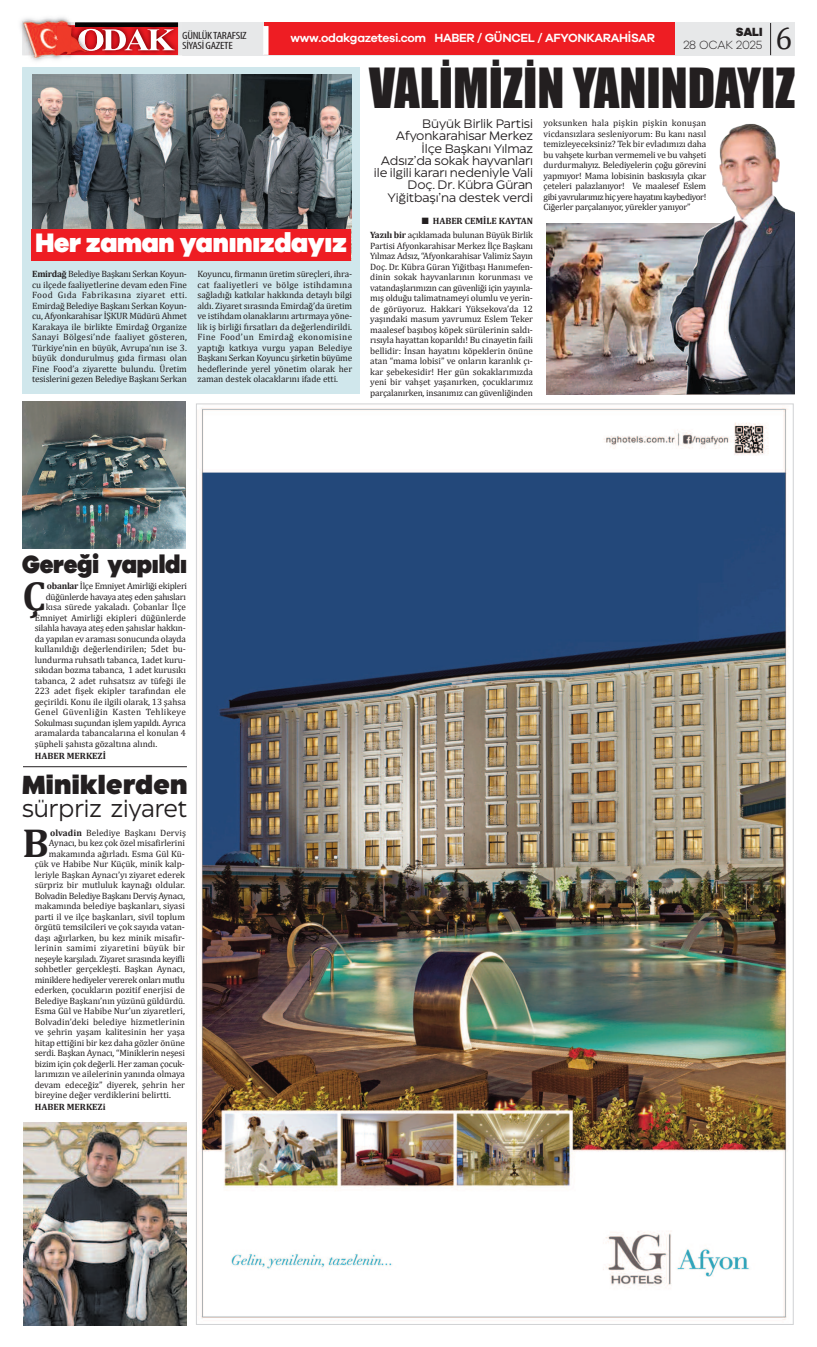
<style>
.page{position:relative;width:817px;height:1347px;background:#fff}
.page>*{position:absolute;margin:0;border:0;box-sizing:border-box;transform-origin:0 0}
.t1{font:50.75px "Impact";color:#231f20}
.t2{font:700 40.69px "Cambria";color:#231f20}
.t3{font:31.5px "Cambria";color:#231f20}
.t4{font:900 27.65px "Galano Grotesque";letter-spacing:-.01em;color:#fff;scale:.95 1}
.t5{font:900 25.99px "Eastman Roman Trial";letter-spacing:.015em;color:#231f20;scale:.96 1}
.t6{font:900 25.72px "Galano Grotesque";letter-spacing:-.01em;color:#231f20;scale:.91 1}
.t7{font:23.97px "Eastman Roman Trial";color:#231f20;scale:.96 1}
.t8{font:12.25px/12.2px "Eastman Roman Trial";letter-spacing:-.01em;color:#231f20;text-align:right}
.t9{font:600 12.25px "Galano Grotesque";letter-spacing:-.025em;color:#fff}
.t10{font:300 12.25px "Galano Grotesque";letter-spacing:-.01em;color:#231f20}
.t11{font:800 12.25px "Galano Grotesque";color:#231f20}
.t12{font:condensed 10.5px/10.5px "Myriad Pro";letter-spacing:-.025em;color:#231f20;scale:1.19 1}
.t13{font:9.19px/10.5px "Cambria";letter-spacing:-.005em;color:#231f20;text-align:justify}
.t14{font:9.19px "Cambria";letter-spacing:-.025em;color:#231f20}
.t15{font:9.19px "Cambria";letter-spacing:-.03em;color:#231f20}
.t16{font:9.19px "Cambria";letter-spacing:.02em;color:#231f20}
.t17{font:9.19px "Cambria";letter-spacing:.04em;color:#231f20}
.t18{font:700 9.19px "Cambria";color:#231f20}
.s1{font-weight:700}
</style>
<div class="page">
<div style="left:22px;top:66px;width:338px;height:328px;background:#d0e7ec"></div>
<div style="left:6px;top:4px;width:794px;height:63px;background:#fff"></div>
<div style="left:22px;top:22px;width:772px;height:33px;background:#e7e8e9"></div>
<img style="left:105px;top:55px;width:74px;height:1px">
<img style="left:174px;top:22px;width:5px;height:33px">
<img style="left:174px;top:27px;width:4px;height:28px">
<img style="left:174px;top:23px;width:4px;height:4px">
<img style="left:20px;top:20px;width:51px;height:41px">
<img style="left:25px;top:55px;width:35px;height:5px">
<img style="left:22px;top:17px;width:49px;height:5px">
<img style="left:22px;top:22px;width:40px;height:33px">
<img style="left:57px;top:25px;width:5px;height:30px">
<svg style="left:62px;top:21px;width:112px;height:34px;background:#c45557"></svg>
<img style="left:201px;top:408px;width:588px;height:912px">
<img style="left:32px;top:74px;width:319px;height:187px">
<div style="left:32px;top:229px;width:318px;height:32px;background:#ee1d23"></div>
<div style="left:264px;top:22px;width:410px;height:33px;background:#ee1d23"></div>
<div style="left:263px;top:26px;width:5px;height:29px;background:#fff"></div>
<hr style="left:769px;top:23px;width:1px;height:32px;background:#231f20">
<img style="left:23px;top:401px;width:162px;height:147px">
<hr style="left:23px;top:766px;width:164px;height:1px;background:#231f20">
<img style="left:24px;top:1122px;width:162px;height:203px">
<img style="left:546px;top:224px;width:213px;height:171px">
<img style="left:668px;top:124px;width:126px;height:270px">
<p class="t12" style="left:182px;top:31px;width:56px">GÜNLÜKTARAFSIZ<br>SİYASİGAZETE</p>
<h3 class="t9" style="left:290px;top:33px;width:366px">www.odakgazetesi.com HABER / GÜNCEL / AFYONKARAHİSAR</h3>
<h3 class="t11" style="left:735px;top:27px;width:28px">SALI</h3>
<h3 class="t10" style="left:683px;top:41px;width:80px">28 OCAK 2025</h3>
<h3 class="t3" style="left:775px;top:19px;width:18px">6</h3>
<h3 class="t4" style="left:35px;top:232px;width:329px">Her zaman yanınızdayız</h3>
<p class="t13" style="left:32px;top:268px;width:156px"><span class="s1">Emirdağ</span> Belediye Başkanı Serkan Koyun&shy;cu ilçede faaliyetlerine devam eden Fine Food Gıda Fabrikasına ziyaret etti.<br>Emirdağ Belediye Başkanı Serkan Koyun&shy;cu, Afyonkarahisar İŞKUR Müdürü Ahmet Karakaya ile birlikte Emirdağ Organize Sanayi Bölgesi’nde faaliyet gösteren, Türkiye’nin en büyük, Avrupa’nın ise 3. büyük dondurulmuş gıda firması olan Fine Food’a ziyarette bulundu. Üretim tesislerini gezen Belediye Başkanı Serkan</p>
<p class="t13" style="left:197px;top:268px;width:156px">Koyuncu, firmanın üretim süreçleri, ihra&shy;cat faaliyetleri ve bölge istihdamına sağladığı katkılar hakkında detaylı bilgi aldı. Ziyaret sırasında Emirdağ’da üretim ve istihdam olanaklarını artırmaya yöne&shy;lik iş birliği fırsatları da değerlendirildi.<br>Fine Food’un Emirdağ ekonomisine yaptığı katkıya vurgu yapan Belediye Başkanı Serkan Koyuncu şirketin büyüme hedeflerinde yerel yönetim olarak her zaman destek olacaklarını ifade etti.</p>
<h1 class="t1" style="left:369px;top:57px;width:427px">VALİMİZİN YANINDAYIZ</h1>
<h3 class="t8" style="left:374px;top:118px;width:160px">Büyük Birlik Partisi<br>Afyonkarahisar Merkez<br>İlçe Başkanı Yılmaz<br>Adsız’da sokak hayvanları ile ilgili kararı nedeniyle Vali<br>Doç. Dr. Kübra Güran<br>Yiğitbaşı’na destek verdi</h3>
<p class="t13" style="left:370px;top:214px;width:164px;line-height:14px;text-align:right">■ <span class="s1">HABER CEMİLE KAYTAN<br>Yazılı bir</span> açıklamada bulunan Büyük Birlik</p>
<p class="t13" style="left:370px;top:240px;width:164px">Partisi Afyonkarahisar Merkez İlçe Başkanı Yılmaz Adsız, “Afyonkarahisar Valimiz Sayın Doç. Dr. Kübra Güran Yiğitbaşı Hanımefen&shy;dinin sokak hayvanlarının korunması ve vatandaşlarımızın can güvenliği için yayınla&shy;mış olduğu talimatnameyi olumlu ve yerin&shy;de görüyoruz. Hakkari Yüksekova’da 12 yaşındaki masum yavrumuz Eslem Teker maalesef başıboş köpek sürülerinin saldı&shy;rısıyla hayattan koparıldı! Bu cinayetin faili bellidir: İnsan hayatını köpeklerin önüne atan “mama lobisi” ve onların karanlık çı&shy;kar şebekesidir! Her gün sokaklarımızda yeni bir vahşet yaşanırken, çocuklarımız parçalanırken, insanımız can güvenliğinden</p>
<p class="t13" style="left:543px;top:118px;width:164px">yoksunken hala pişkin pişkin konuşan vicdansızlara sesleniyorum: Bu kanı nasıl temizleyeceksiniz? Tek bir evladımızı daha bu vahşete kurban vermemeli ve bu vahşeti durdurmalıyız. Belediyelerin çoğu görevini yapmıyor! Mama lobisinin baskısıyla çıkar çeteleri palazlanıyor! Ve maalesef Eslem gibi yavrularımız hiç yere hayatını kaybediyor!<br>Ciğerler parçalanıyor, yürekler yanıyor”</p>
<h3 class="t6" style="left:22px;top:554px;width:183px">Gereği yapıldı</h3>
<h2 class="t2" style="left:22px;top:571px;width:25px">Ç</h2>
<p class="t15" style="left:47px;top:580px;width:142px"><span class="s1">obanlar</span> İlçe Emniyet Amirliği ekipleri</p>
<p class="t14" style="left:46px;top:591px;width:142px">düğünlerde havaya ateş eden şahısları</p>
<p class="t13" style="left:46px;top:602px;width:142px">kısa sürede yakaladı. Çobanlar İlçe</p>
<p class="t13" style="left:35px;top:612px;width:153px">Emniyet Amirliği ekipleri düğünlerde</p>
<p class="t13" style="left:35px;top:623px;width:152px">silahla havaya ateş eden şahıslar hakkın-</p>
<p class="t13" style="left:35px;top:633px;width:152px">da yapılan ev araması sonucunda olayda</p>
<p class="t13" style="left:35px;top:644px;width:152px">kullanıldığı değerlendirilen; 5det bu-</p>
<p class="t13" style="left:35px;top:654px;width:152px">lundurma ruhsatlı tabanca, 1adet kuru-</p>
<p class="t13" style="left:35px;top:665px;width:153px">sıkıdan bozma tabanca, 1 adet kurusıkı</p>
<p class="t13" style="left:35px;top:675px;width:153px">tabanca, 2 adet ruhsatsız av tüfeği ile</p>
<p class="t13" style="left:35px;top:686px;width:153px">223 adet fişek ekipler tarafından ele</p>
<p class="t13" style="left:35px;top:696px;width:152px">geçirildi. Konu ile ilgili olarak, 13 şahsa</p>
<p class="t17" style="left:35px;top:706px;width:153px">Genel Güvenliğin Kasten Tehlikeye</p>
<p class="t14" style="left:35px;top:717px;width:152px">Sokulması suçundan işlem yapıldı. Ayrıca</p>
<p class="t13" style="left:35px;top:728px;width:153px">aramalarda tabancalarına el konulan 4</p>
<p class="t13" style="left:35px;top:738px;width:124px">şüpheli şahısta gözaltına alındı.</p>
<p class="t18" style="left:35px;top:750px;width:73px">HABER MERKEZİ</p>
<h3 class="t5" style="left:22px;top:775px;width:174px">miniklerden</h3>
<h3 class="t7" style="left:22px;top:800px;width:174px">sürpriz ziyaret</h3>
<h2 class="t2" style="left:22px;top:818px;width:28px">B</h2>
<p class="t13" style="left:50px;top:827px;width:137px"><span class="s1">olvadin</span> Belediye Başkanı Derviş</p>
<p class="t13" style="left:49px;top:837px;width:137px">Aynacı, bu kez çok özel misafirlerini</p>
<p class="t13" style="left:49px;top:848px;width:137px">makamında ağırladı. Esma Gül Kü-</p>
<p class="t13" style="left:35px;top:858px;width:152px">çük ve Habibe Nur Küçük, minik kalp-</p>
<p class="t13" style="left:35px;top:869px;width:152px">leriyle Başkan Aynacı’yı ziyaret ederek</p>
<p class="t13" style="left:35px;top:879px;width:152px">sürpriz bir mutluluk kaynağı oldular.</p>
<p class="t15" style="left:35px;top:890px;width:152px">Bolvadin Belediye Başkanı Derviş Aynacı,</p>
<p class="t13" style="left:35px;top:900px;width:152px">makamında belediye başkanları, siyasi</p>
<p class="t13" style="left:35px;top:911px;width:152px">parti il ve ilçe başkanları, sivil toplum</p>
<p class="t13" style="left:35px;top:921px;width:152px">örgütü temsilcileri ve çok sayıda vatan-</p>
<p class="t13" style="left:35px;top:932px;width:152px">daşı ağırlarken, bu kez minik misafir-</p>
<p class="t16" style="left:35px;top:942px;width:152px">lerinin samimi ziyaretini büyük bir</p>
<p class="t14" style="left:35px;top:953px;width:152px">neşeyle karşıladı. Ziyaret sırasında keyifli</p>
<p class="t13" style="left:35px;top:963px;width:152px">sohbetler gerçekleşti. Başkan Aynacı,</p>
<p class="t14" style="left:35px;top:974px;width:152px">miniklere hediyeler vererek onları mutlu</p>
<p class="t13" style="left:35px;top:984px;width:152px">ederken, çocukların pozitif enerjisi de</p>
<p class="t13" style="left:35px;top:995px;width:152px">Belediye Başkanı’nın yüzünü güldürdü.</p>
<p class="t13" style="left:35px;top:1005px;width:152px">Esma Gül ve Habibe Nur’un ziyaretleri,</p>
<p class="t13" style="left:35px;top:1016px;width:152px">Bolvadin’deki belediye hizmetlerinin</p>
<p class="t13" style="left:35px;top:1026px;width:152px">ve şehrin yaşam kalitesinin her yaşa</p>
<p class="t13" style="left:35px;top:1037px;width:152px">hitap ettiğini bir kez daha gözler önüne</p>
<p class="t13" style="left:35px;top:1047px;width:152px">serdi. Başkan Aynacı, “Miniklerin neşesi</p>
<p class="t13" style="left:35px;top:1058px;width:152px">bizim için çok değerli. Her zaman çocuk-</p>
<p class="t13" style="left:35px;top:1068px;width:152px">larımızın ve ailelerinin yanında olmaya</p>
<p class="t13" style="left:35px;top:1079px;width:152px">devam edeceğiz” diyerek, şehrin her</p>
<p class="t13" style="left:35px;top:1089px;width:137px">bireyine değer verdiklerini belirtti.</p>
<p class="t18" style="left:35px;top:1102px;width:72px">HABER MERKEZi</p>
</div>
